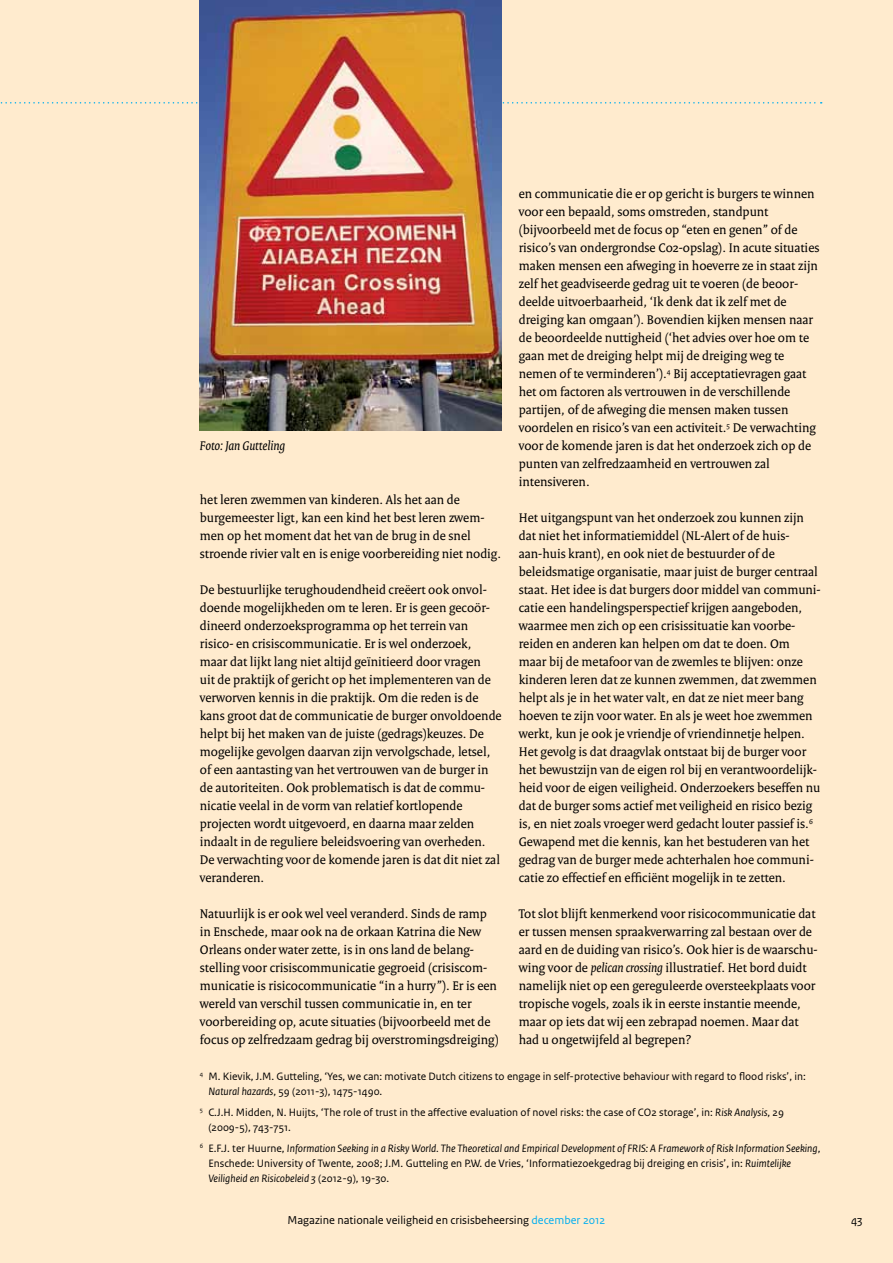
<style>
.page{position:relative;width:893px;height:1263px;background:#ffebce}
.page>*{position:absolute;margin:0;border:0;box-sizing:border-box;transform-origin:0 0}
.t1{font:13.5px/18px "Rijksoverheid Serif";color:#000}
.t2{font:italic 13.5px "Rijksoverheid Serif";color:#000}
.t3{font:12px "Rijksoverheid Sans Text";color:#000}
.t4{font:11.25px/15px "Rijksoverheid Sans Text";color:#000}
.t5{font:italic 11.25px/15px "Rijksoverheid Sans Text";color:#000}
.s1{font-style:italic}
.s2{font-style:normal}
.s3{color:#00aeef}
</style>
<div class="page">
<svg style="left:0;top:102px;width:822px;height:2px"></svg>
<img style="left:200px;top:0;width:302px;height:430px">
<p class="t1" style="left:519px;top:184px;width:302px">en communicatie die er op gericht is burgers te winnen voor een bepaald, soms omstreden, standpunt (bijvoorbeeld met de focus op “eten en genen” of de risico’s van ondergrondse Co2-opslag). In acute situaties maken mensen een afweging in hoeverre ze in staat zijn zelf het geadviseerde gedrag uit te voeren (de beoor&shy;deelde uitvoerbaarheid, ‘Ik denk dat ik zelf met de dreiging kan omgaan’). Bovendien kijken mensen naar de beoordeelde nuttigheid (‘het advies over hoe om te gaan met de dreiging helpt mij de dreiging weg te nemen of te verminderen’).<sup>4</sup> Bij acceptatievragen gaat het om factoren als vertrouwen in de verschillende partijen, of de afweging die mensen maken tussen voordelen en risico’s van een activiteit.<sup>5</sup> De verwachting voor de komende jaren is dat het onderzoek zich op de punten van zelfredzaamheid en vertrouwen zal intensiveren.</p>
<p class="t1" style="left:519px;top:509px;width:303px">Het uitgangspunt van het onderzoek zou kunnen zijn dat niet het informatiemiddel (NL-Alert of de huis&shy;aan-huis krant), en ook niet de bestuurder of de beleidsmatige organisatie, maar juist de burger centraal staat. Het idee is dat burgers door middel van communi&shy;catie een handelingsperspectief krijgen aangeboden, waarmee men zich op een crisissituatie kan voorbe&shy;reiden en anderen kan helpen om dat te doen. Om maar bij de metafoor van de zwemles te blijven: onze kinderen leren dat ze kunnen zwemmen, dat zwemmen helpt als je in het water valt, en dat ze niet meer bang hoeven te zijn voor water. En als je weet hoe zwemmen werkt, kun je ook je vriendje of vriendinnetje helpen.<br>Het gevolg is dat draagvlak ontstaat bij de burger voor het bewustzijn van de eigen rol bij en verantwoordelijk&shy;heid voor de eigen veiligheid. Onderzoekers beseffen nu dat de burger soms actief met veiligheid en risico bezig is, en niet zoals vroeger werd gedacht louter passief is.<sup>6<br></sup>Gewapend met die kennis, kan het bestuderen van het gedrag van de burger mede achterhalen hoe communi&shy;catie zo effectief en efficiënt mogelijk in te zetten.</p>
<p class="t1" style="left:519px;top:905px;width:300px">Tot slot blijft kenmerkend voor risicocommunicatie dat er tussen mensen spraakverwarring zal bestaan over de aard en de duiding van risico’s. Ook hier is de waarschu&shy;wing voor de <span class="s1">pelican crossing</span> illustratief. Het bord duidt namelijk niet op een gereguleerde oversteekplaats voor tropische vogels, zoals ik in eerste instantie meende, maar op iets dat wij een zebrapad noemen. Maar dat had u ongetwijfeld al begrepen?</p>
<p class="t4" style="left:208px;top:1069px;width:599px;text-indent:-9px"><sup>4</sup> M. Kievik, J.M. Gutteling, ‘Yes, we can: motivate Dutch citizens to engage in self-protective behaviour with regard to flood risks’, in:<br><span class="s1">Natural hazards</span>, 59 (2011-3), 1475-1490.</p>
<p class="t4" style="left:208px;top:1105px;width:577px;text-indent:-9px"><sup>5</sup> C.J.H. Midden, N. Huijts, ‘The role of trust in the affective evaluation of novel risks: the case of CO2 storage’, in: <span class="s1">Risk Analysis</span>, 29 (2009-5), 743-751.</p>
<p class="t5" style="left:208px;top:1141px;width:614px;text-indent:-9px"><sup>6</sup> <span class="s2">E.F.J. ter Huurne,</span> Information Seeking in a Risky World. The Theoretical and Empirical Development of FRIS: A Framework of Risk Information Seeking<span class="s2">,<br>Enschede: University of Twente, 2008; J.M. Gutteling en P.W. de Vries, ‘Informatiezoekgedrag bij dreiging en crisis’, in:</span> Ruimtelijke<br>Veiligheid en Risicobeleid 3 <span class="s2">(2012-9), 19-30.</span></p>
<p class="t2" style="left:200px;top:437px;width:87px">Foto: Jan Gutteling</p>
<p class="t1" style="left:200px;top:491px;width:303px">het leren zwemmen van kinderen. Als het aan de burgemeester ligt, kan een kind het best leren zwem&shy;men op het moment dat het van de brug in de snel stroende rivier valt en is enige voorbereiding niet nodig.</p>
<p class="t1" style="left:200px;top:581px;width:303px">De bestuurlijke terughoudendheid creëert ook onvol&shy;doende mogelijkheden om te leren. Er is geen gecoör&shy;dineerd onderzoeksprogramma op het terrein van risico- en crisiscommunicatie. Er is wel onderzoek, maar dat lijkt lang niet altijd geïnitieerd door vragen<br>uit de praktijk of gericht op het implementeren van de verworven kennis in die praktijk. Om die reden is de kans groot dat de communicatie de burger onvoldoende helpt bij het maken van de juiste (gedrags)keuzes. De mogelijke gevolgen daarvan zijn vervolgschade, letsel, of een aantasting van het vertrouwen van de burger in de autoriteiten. Ook problematisch is dat de commu&shy;nicatie veelal in de vorm van relatief kortlopende projecten wordt uitgevoerd, en daarna maar zelden indaalt in de reguliere beleidsvoering van overheden.<br>De verwachting voor de komende jaren is dat dit niet zal veranderen.</p>
<p class="t1" style="left:200px;top:904px;width:300px">Natuurlijk is er ook wel veel veranderd. Sinds de ramp in Enschede, maar ook na de orkaan Katrina die New Orleans onder water zette, is in ons land de belang&shy;stelling voor crisiscommunicatie gegroeid (crisiscom&shy;municatie is risicocommunicatie “in a hurry”). Er is een wereld van verschil tussen communicatie in, en ter voorbereiding op, acute situaties (bijvoorbeeld met de focus op zelfredzaam gedrag bij overstromingsdreiging)</p>
<p class="t3" style="left:288px;top:1213px;width:319px">Magazine nationale veiligheid en crisisbeheersing <span class="s3">december 2012</span></p>
<p class="t3" style="left:851px;top:1213px;width:13px">43</p>
</div>
